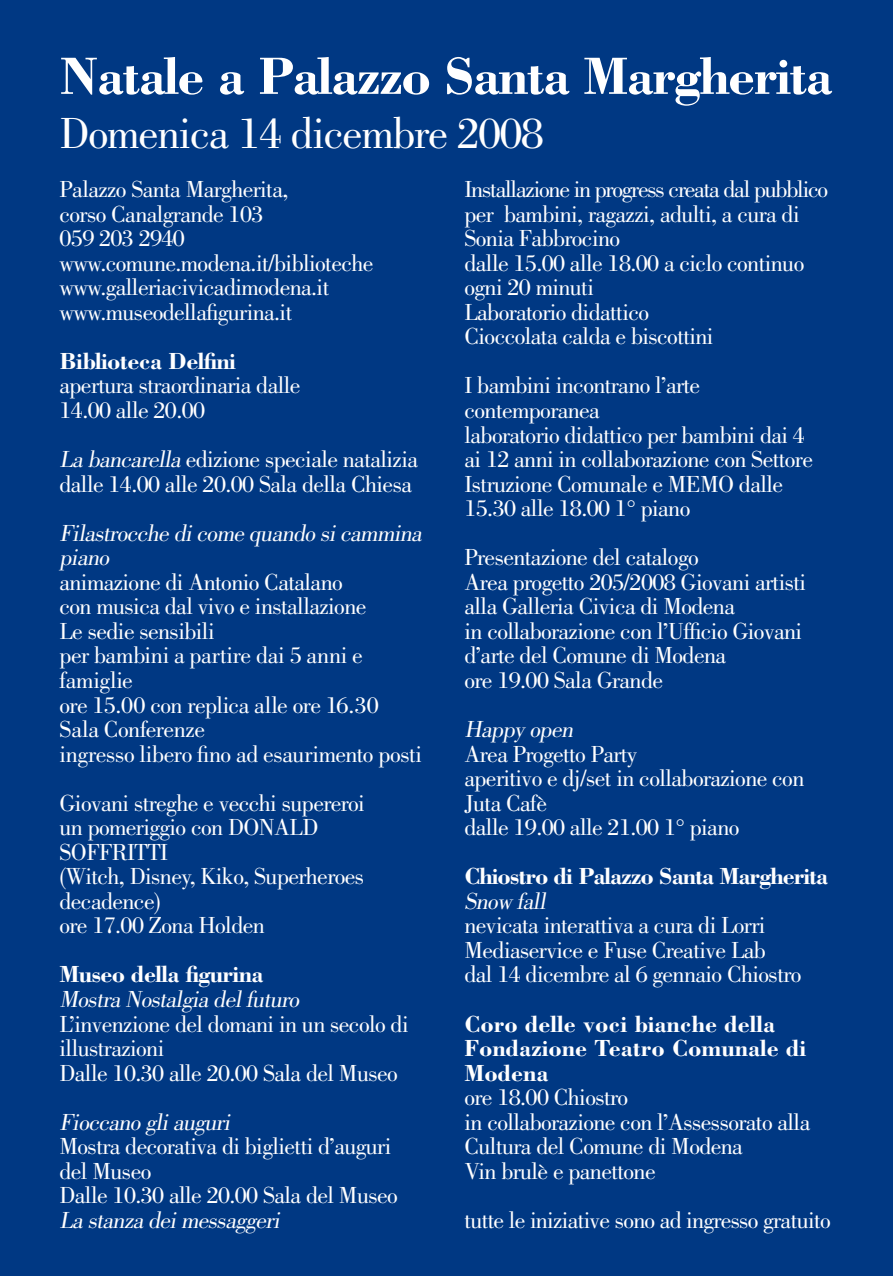
<style>
.page{position:relative;width:893px;height:1276px;background:#003883}
.page>*{position:absolute;margin:0;border:0;box-sizing:border-box;transform-origin:0 0}
.t1{font:700 54px "Bodoni";letter-spacing:-.03em;color:#fff}
.t2{font:45px "Bodoni";letter-spacing:-.025em;color:#fff}
.t3{font:24px/24.6px "Bodoni";letter-spacing:-.025em;color:#fff}
.t4{font:italic 24px/24.6px "Bodoni";color:#fff}
.t5{font:700 24px "Bodoni";letter-spacing:-.025em;color:#fff}
.t6{font:700 24px/24.6px "Bodoni";color:#fff}
.s1{font-style:italic}
</style>
<div class="page">
<h1 class="t1" style="left:60px;top:42px;width:775px">Natale a Palazzo Santa Margherita</h1>
<h2 class="t2" style="left:60px;top:108px;width:486px">Domenica 14 dicembre 2008</h2>
<p class="t3" style="left:60px;top:177px;width:315px">Palazzo Santa Margherita,<br>corso Canalgrande 103<br>059 203 2940 www.comune.modena.it/biblioteche www.galleriacivicadimodena.it www.museodellafigurina.it</p>
<p class="t5" style="left:60px;top:346px;width:178px">Biblioteca Delfini</p>
<p class="t3" style="left:60px;top:373px;width:243px">apertura straordinaria dalle<br>14.00 alle 20.00</p>
<p class="t3" style="left:60px;top:447px;width:360px"><span class="s1">La bancarella</span> edizione speciale natalizia dalle 14.00 alle 20.00 Sala della Chiesa</p>
<p class="t4" style="left:60px;top:520px;width:369px">Filastrocche dicome quando sicammina piano</p>
<p class="t3" style="left:60px;top:569px;width:364px">animazione di Antonio Catalano<br>con musica dal vivo e installazione<br>Le sedie sensibili<br>per bambini a partire dai 5 anni e famiglie<br>ore 15.00 con replica alle ore 16.30<br>Sala Conferenze<br>ingresso libero fino ad esaurimento posti</p>
<p class="t3" style="left:60px;top:790px;width:307px">Giovani streghe e vecchi supereroi un pomeriggio con DONALD<br>SOFFRITTI<br>(Witch, Disney, Kiko, Superheroes decadence)<br>ore 17.00 Zona Holden</p>
<p class="t5" style="left:60px;top:959px;width:205px">Museo della figurina</p>
<p class="t4" style="left:60px;top:986px;width:246px">Mostra Nostalgia delfuturo</p>
<p class="t3" style="left:60px;top:1011px;width:351px">L’invenzione del domani in un secolo di illustrazioni<br>Dalle 10.30 alle 20.00 Sala del Museo</p>
<p class="t4" style="left:60px;top:1109px;width:177px">Fioccano gliauguri</p>
<p class="t3" style="left:60px;top:1134px;width:340px">Mostra decorativa di biglietti d’auguri del Museo<br>Dalle 10.30 alle 20.00 Sala del Museo</p>
<p class="t4" style="left:60px;top:1207px;width:226px">La stanza deimessaggeri</p>
<p class="t3" style="left:464px;top:177px;width:365px">Installazione in progress creata dal pubblico per bambini, ragazzi, adulti, a cura di<br>Sonia Fabbrocino<br>dalle 15.00 alle 18.00 a ciclo continuo ogni 20 minuti<br>Laboratorio didattico<br>Cioccolata calda e biscottini</p>
<p class="t3" style="left:464px;top:373px;width:350px">I bambini incontrano l’arte contemporanea<br>laboratorio didattico per bambini dai 4 ai 12 anni in collaborazione con Settore<br>Istruzione Comunale e MEMO dalle<br>15.30 alle 18.00 1° piano</p>
<p class="t3" style="left:464px;top:545px;width:343px">Presentazione del catalogo<br>Area progetto 205/2008 Giovani artisti alla Galleria Civica di Modena<br>in collaborazione con l’Ufficio Giovani d’arte del Comune di Modena<br>ore 19.00 Sala Grande</p>
<p class="t4" style="left:464px;top:717px;width:115px">Happy open</p>
<p class="t3" style="left:464px;top:741px;width:341px">Area Progetto Party<br>aperitivo e dj/set in collaborazione con<br>Juta Cafè<br>dalle 19.00 alle 21.00 1° piano</p>
<p class="t5" style="left:464px;top:861px;width:365px">Chiostro di Palazzo Santa Margherita</p>
<p class="t4" style="left:464px;top:888px;width:87px">Snow fall</p>
<p class="t3" style="left:464px;top:913px;width:338px">nevicata interattiva a cura di Lorri<br>Mediaservice e Fuse Creative Lab<br>dal 14 dicembre al 6 gennaio Chiostro</p>
<p class="t6" style="left:464px;top:1010px;width:343px">Coro delle voci bianche della<br>Fondazione Teatro Comunale di<br>Modena</p>
<p class="t3" style="left:464px;top:1085px;width:347px">ore 18.00 Chiostro<br>in collaborazione con l’Assessorato alla<br>Cultura del Comune di Modena<br>Vin brulè e panettone</p>
<p class="t3" style="left:464px;top:1207px;width:368px">tutte le iniziative sono ad ingresso gratuito</p>
</div>
